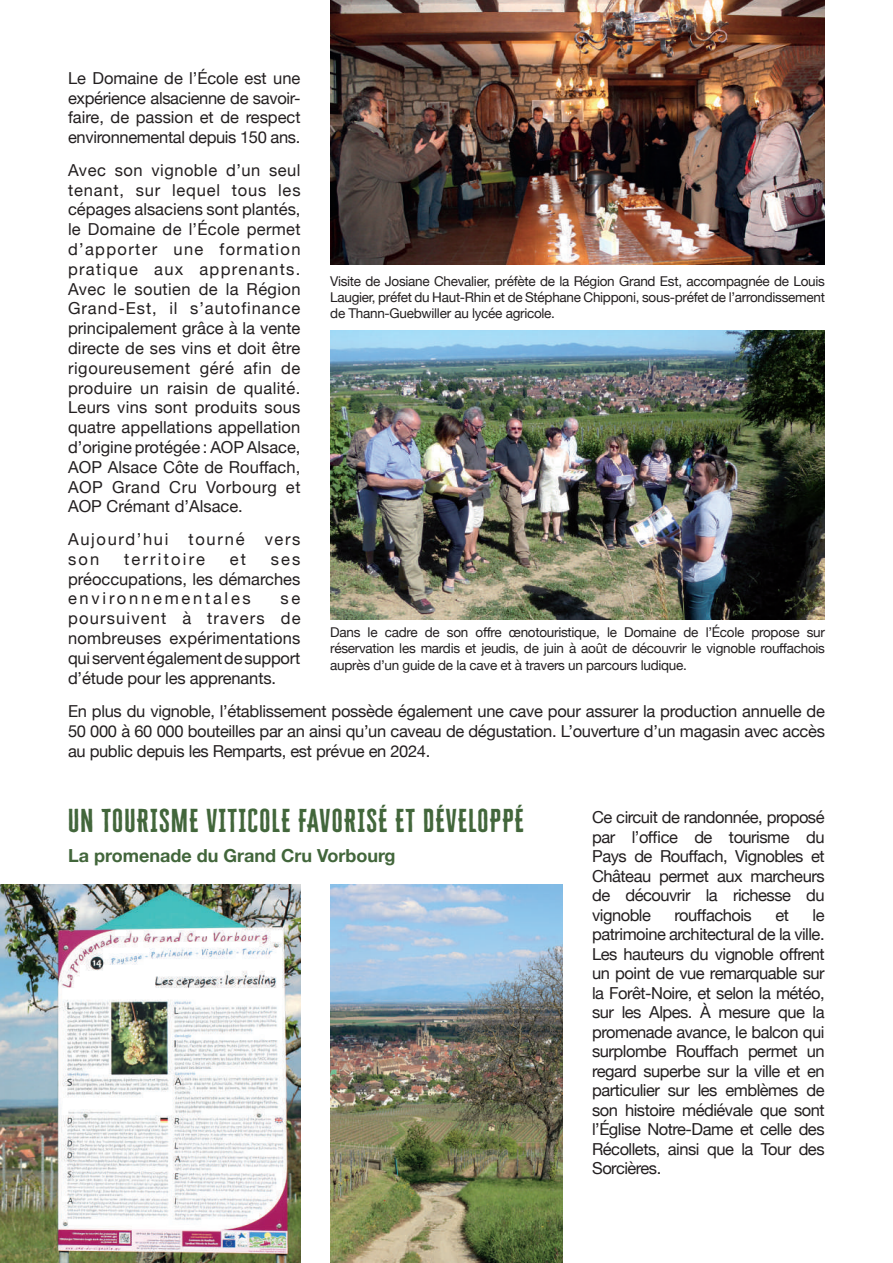
<style>
.page{position:relative;width:893px;height:1263px;background:#fff}
.page>*{position:absolute;margin:0;border:0;box-sizing:border-box;transform-origin:0 0}
.t1{font:27px "Cheddar Gothic Sans";letter-spacing:.05em;color:#42663b}
.t2{font:700 18px "Helvetica Neue";color:#42663b}
.t3{font:16.5px/19.8px "Helvetica Neue";letter-spacing:-.015em;color:#231f20;text-align:justify}
.t4{font:16.5px/19.8px "Helvetica Neue";letter-spacing:.1em;color:#231f20}
.t5{font:16.5px "Helvetica Neue";letter-spacing:.135em;color:#231f20}
.t6{font:13.5px/16.2px "Helvetica Neue";letter-spacing:-.02em;color:#231f20;text-align:justify}
</style>
<div class="page">
<img style="left:330px;top:0;width:495px;height:265px">
<img style="left:330px;top:331px;width:495px;height:288px">
<img style="left:0;top:884px;width:300px;height:379px">
<img style="left:330px;top:884px;width:233px;height:379px">
<p class="t3" style="left:68px;top:69px;width:234px">Le Domaine de l’École est une expérience alsacienne de savoir&shy;faire, de passion et de respect environnemental depuis 150 ans.</p>
<p class="t3" style="left:68px;top:161px;width:234px">Avec son vignoble d’un seul tenant, sur lequel tous les cépages alsaciens sont plantés, le Domaine de l’École permet d’apporter une formation pratique aux apprenants.<br>Avec le soutien de la Région Grand-Est, il s’autofinance principalement grâce à la vente directe de ses vins et doit être rigoureusement géré afin de produire un raisin de qualité.<br>Leurs vins sont produits sous quatre appellations appellation d’origine protégée : AOP Alsace, AOP Alsace Côte de Rouffach, AOP Grand Cru Vorbourg et AOP Crémant d’Alsace.</p>
<p class="t4" style="left:68px;top:530px;width:234px">Aujourd’hui tourné vers son</p>
<p class="t5" style="left:124px;top:547px;width:82px">territoire</p>
<p class="t3" style="left:230px;top:550px;width:18px">et</p>
<p class="t3" style="left:68px;top:550px;width:234px;text-indent:203px">ses préoccupations, les démarches environnementales</p>
<p class="t3" style="left:68px;top:589px;width:234px;text-indent:212px">se poursuivent à travers de nombreuses expérimentations qui servent également de support d’étude pour les apprenants.</p>
<p class="t6" style="left:330px;top:274px;width:496px">Visite de Josiane Chevalier, préfète de la Région Grand Est, accompagnée de Louis Laugier, préfet du Haut-Rhin et de Stéphane Chipponi, sous-préfet de l’arrondissement de Thann-Guebwiller au lycée agricole.</p>
<p class="t6" style="left:330px;top:625px;width:496px">Dans le cadre de son offre œnotouristique, le Domaine de l’École propose sur réservation les mardis et jeudis, de juin à août de découvrir le vignoble rouffachois auprès d’un guide de la cave et à travers un parcours ludique.</p>
<p class="t3" style="left:68px;top:702px;width:758px">En plus du vignoble, l’établissement possède également une cave pour assurer la production annuelle de 50 000 à 60 000 bouteilles par an ainsi qu’un caveau de dégustation. L’ouverture d’un magasin avec accès au public depuis les Remparts, est prévue en 2024.</p>
<h1 class="t1" style="left:68px;top:804px;width:457px">UN TOURISME VITICOLE FAVORISÉ ET DÉVELOPPÉ</h1>
<p class="t2" style="left:68px;top:841px;width:329px">La promenade du Grand Cru Vorbourg</p>
<p class="t3" style="left:592px;top:808px;width:234px">Ce circuit de randonnée, proposé par l’office de tourisme du Pays de Rouffach, Vignobles et Château permet aux marcheurs de découvrir la richesse du vignoble</p>
<p class="t3" style="left:675px;top:906px;width:79px">rouffachois</p>
<p class="t3" style="left:775px;top:906px;width:15px">et</p>
<p class="t3" style="left:592px;top:906px;width:234px;text-indent:220px">le patrimoine architectural de la ville.<br>Les hauteurs du vignoble offrent un point de vue remarquable sur la Forêt-Noire, et selon la météo, sur les Alpes. À mesure que la promenade avance, le balcon qui surplombe Rouffach permet un regard superbe sur la ville et en particulier sur les emblèmes de son histoire médiévale que sont l’Église Notre-Dame et celle des Récollets, ainsi que la Tour des Sorcières.</p>
</div>
